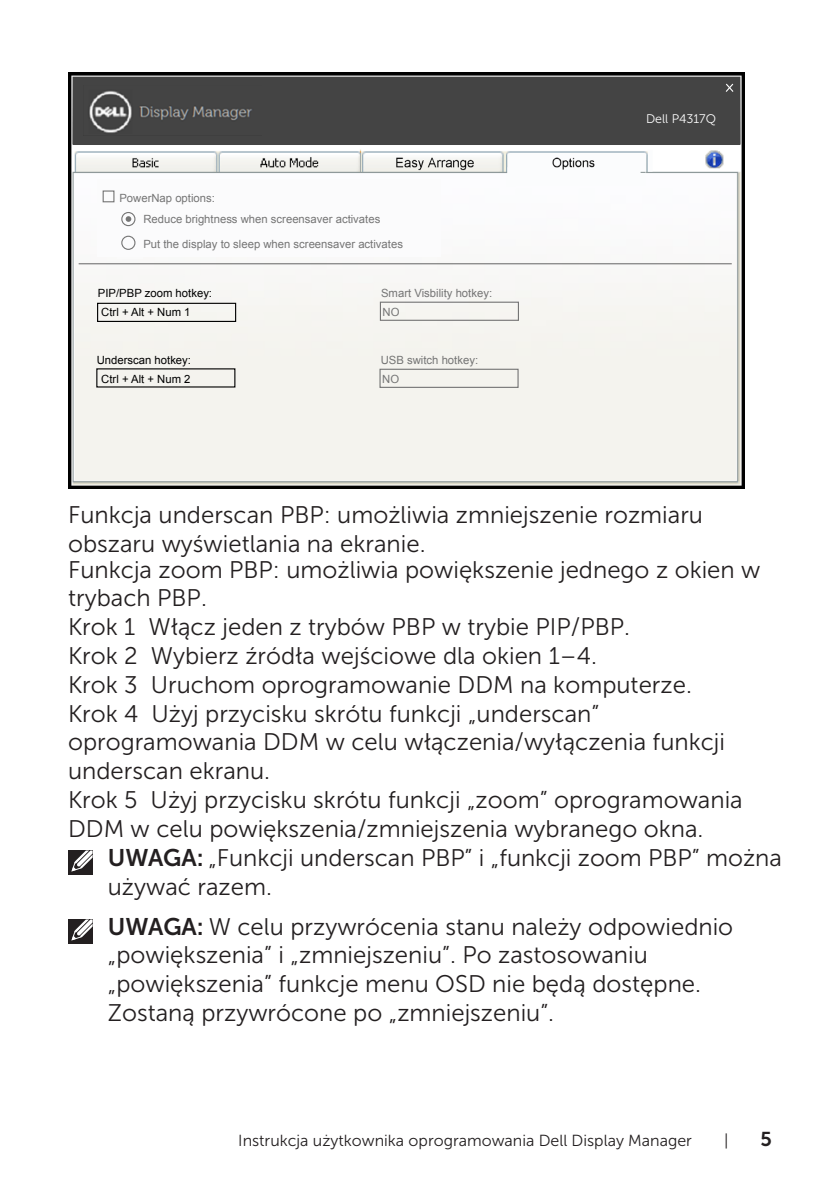
<style>
.page{position:relative;width:840px;height:1191px;background:#fff}
.page>*{position:absolute;margin:0;border:0;box-sizing:border-box;transform-origin:0 0}
.text{font:24px/28.8px "Museo Sans For Dell 300";color:#231f20}
.Paragraph{font:24px/28.8px "Museo Sans For Dell 300";color:#231f20}
.t1{font:20px "Museo Sans For Dell 700";color:#231f20}
.t2{font:16px "Museo Sans For Dell 300";color:#231f20}
.t3{font:12.4px "Museo Sans For Dell 300";color:#fff}
.t4{font:11.2px/18.4px "Arial";color:#757575}
.t5{font:11.2px "Arial";color:#000}
.s1{font-family:"Museo Sans For Dell 700"}
</style>
<div class="page">
<img style="left:68px;top:72px;width:676px;height:416px">
<hr style="left:79px;top:263px;width:652px;height:1px;background:#757575">
<div style="left:97px;top:303px;width:139px;height:19px;border:1px solid #000"></div>
<div style="left:379px;top:302px;width:139px;height:19px;border:1px solid #757575"></div>
<div style="left:379px;top:369px;width:139px;height:19px;border:1px solid #757575"></div>
<div style="left:73px;top:77px;width:666px;height:67px;background:#444"></div>
<img style="left:89px;top:91px;width:163px;height:42px">
<svg style="left:725px;top:83px;width:9px;height:9px"></svg>
<div style="left:117px;top:209px;width:25px;height:50px;background:#fafafa"></div>
<div style="left:97px;top:179px;width:343px;height:78px;background:#fbfbfc"></div>
<div style="left:102px;top:190px;width:12px;height:12px;border:1px solid #757575"></div>
<div style="left:121px;top:212px;width:14px;height:14px;border:1px solid #757575;border-radius:50%"></div>
<div style="left:121px;top:236px;width:14px;height:14px;border:1px solid #757575;border-radius:50%"></div>
<svg style="left:126px;top:216px;width:7px;height:11px"></svg>
<div style="left:68px;top:850px;width:24px;height:25px;background:#231f20"></div>
<svg style="left:71px;top:850px;width:22px;height:22px"></svg>
<div style="left:68px;top:919px;width:24px;height:25px;background:#231f20"></div>
<svg style="left:71px;top:919px;width:22px;height:22px"></svg>
<p class="t4" style="left:143px;top:187px;width:238px;line-height:21.2px;text-indent:-24px">PowerNap options:<br>Reduce brightness when screensaver activates</p>
<p class="t4" style="left:143px;top:235px;width:261px">Put the display to sleep when screensaver activates</p>
<p class="t5" style="left:98px;top:285px;width:116px">PIP/PBP zoom hotkey:</p>
<p class="t4" style="left:381px;top:284px;width:112px">Smart Visbility hotkey:</p>
<p class="t5" style="left:101px;top:305px;width:91px">Ctrl + Alt + Num 1</p>
<p class="t5" style="left:97px;top:353px;width:96px">Underscan hotkey:</p>
<p class="t5" style="left:101px;top:371px;width:91px">Ctrl + Alt + Num 2</p>
<p class="t4" style="left:382px;top:303px;width:18px">NO</p>
<p class="t4" style="left:380px;top:351px;width:99px">USB switch hotkey:<br>NO</p>
<p class="t3" style="left:645px;top:112px;width:72px">Dell P4317Q</p>
<p class="Paragraph" style="left:68px;top:500px;width:636px">Funkcja underscan PBP: umożliwia zmniejszenie rozmiaru obszaru wyświetlania na ekranie.</p>
<p class="text" style="left:68px;top:555px;width:693px">Funkcja zoom PBP: umożliwia powiększenie jednego z okien w trybach PBP.</p>
<p class="text" style="left:68px;top:613px;width:563px">Krok 1 Włącz jeden z trybów PBP w trybie PIP/PBP.</p>
<p class="text" style="left:68px;top:641px;width:530px">Krok 2 Wybierz źródła wejściowe dla okien 1–4.</p>
<p class="text" style="left:68px;top:670px;width:625px">Krok 3 Uruchom oprogramowanie DDM na komputerze.</p>
<p class="text" style="left:68px;top:699px;width:658px">Krok 4 Użyj przycisku skrótu funkcji „underscan” oprogramowania DDM w celu włączenia/wyłączenia funkcji underscan ekranu.</p>
<p class="text" style="left:68px;top:785px;width:675px">Krok 5 Użyj przycisku skrótu funkcji „zoom” oprogramowania<br>DDM w celu powiększenia/zmniejszenia wybranego okna.</p>
<p class="text" style="left:108px;top:843px;width:675px"><span class="s1">UWAGA:</span> „Funkcji underscan PBP” i „funkcji zoom PBP” można używać razem.</p>
<p class="text" style="left:108px;top:912px;width:626px"><span class="s1">UWAGA:</span> W celu przywrócenia stanu należy odpowiednio „powiększenia” i „zmniejszeniu”. Po zastosowaniu „powiększenia” funkcje menu OSD nie będą dostępne.<br>Zostaną przywrócone po „zmniejszeniu”.</p>
<p class="t2" style="left:238px;top:1131px;width:455px">Instrukcja użytkownika oprogramowania Dell Display Manager</p>
<p class="t2" style="left:723px;top:1131px;width:6px">|</p>
<p class="t1" style="left:760px;top:1127px;width:13px">5</p>
</div>
